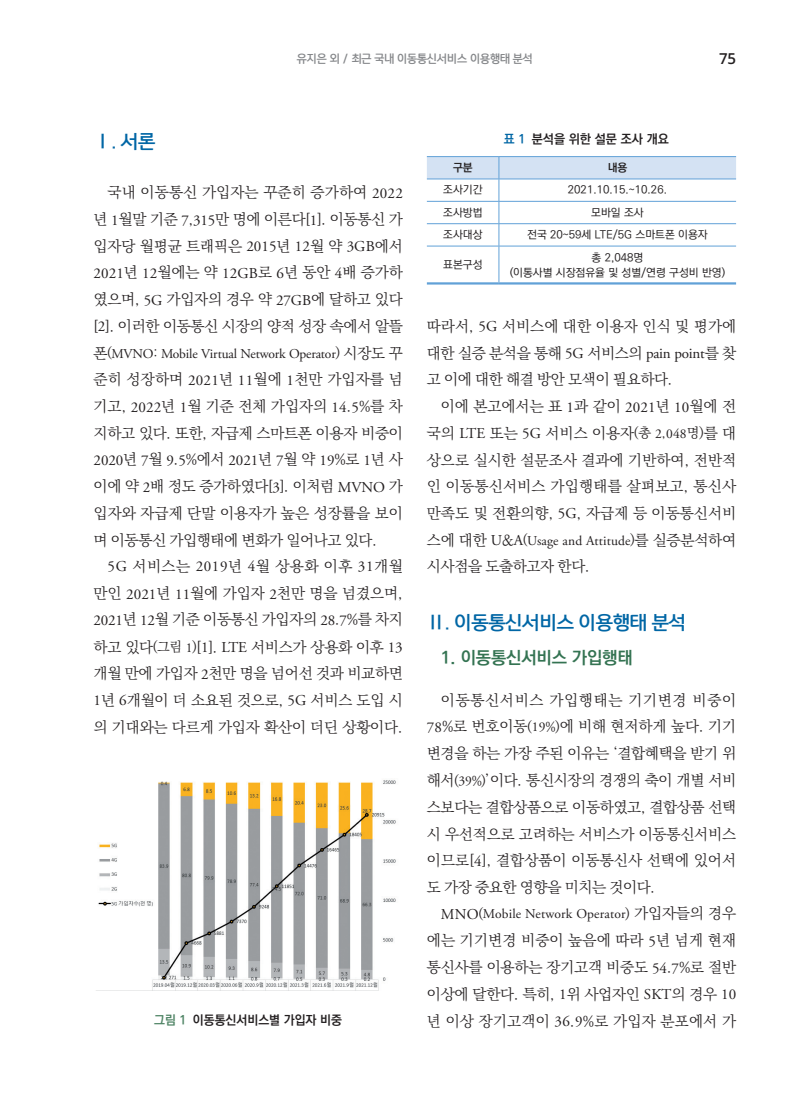
<style>
.page{position:relative;width:800px;height:1106px;background:#fff}
.page>*{position:absolute;margin:0;border:0;box-sizing:border-box;transform-origin:0 0}
.I{font:18px "paybooc OTF Bold";letter-spacing:-.01em;color:#0166a5}
._1{font:700 17.25px "Ko Pub Dotum";letter-spacing:-.01em;color:#347352}
._2단본문{font:300 15px/26.7px "Ko Pub Batang";letter-spacing:-.01em;color:#231f20;text-align:justify}
.t1{font:600 15px "Open Sans";color:#231f20}
._2단본문-2{font:13.5px "Adobe Garamond Pro";letter-spacing:-.01em;color:#231f20}
._2단본문-3{font:13.5px "Adobe Garamond Pro";letter-spacing:.015em;color:#231f20}
._2단본문-4{font:13.5px "Adobe Garamond Pro";letter-spacing:.01em;color:#231f20}
.캡션{font:700 12.75px "Ko Pub Dotum";color:#231f20}
._2022표제목볼드{font:700 12.75px "Ko Pub Dotum";color:#231f20}
._2022테이블{font:500 11.1px "Ko Pub Dotum";color:#231f20}
._2022테이블-2{font:700 11.1px "Ko Pub Dotum";color:#231f20}
.t2{font:10.95px "paybooc OTF Bold";color:#848689}
.s1{font-family:"Adobe Garamond Pro";font-weight:400}
.s2{font-family:"Ko Pub Batang";font-weight:300;font-size:15px}
.s3{font-family:"Ko Pub Batang";font-weight:300}
.s4{font-size:13.5px}
.s5{font-family:"Adobe Garamond Pro";font-weight:400;font-size:13.5px}
.s6{color:#4f8465}
.s7{color:#0166a5}
.s8{font-size:15px}
</style>
<div class="page">
<hr style="left:427px;top:156px;width:72px;height:1px;background:#61a1d7">
<hr style="left:499px;top:156px;width:237px;height:1px;background:#61a1d7">
<svg style="left:427px;top:157px;width:309px;height:89px"></svg>
<hr style="left:427px;top:246px;width:72px;height:1px;background:#61a1d7">
<hr style="left:499px;top:246px;width:237px;height:1px;background:#61a1d7">
<hr style="left:498px;top:246px;width:1px;height:36px;background:#61a1d7">
<hr style="left:427px;top:282px;width:72px;height:2px;background:#61a1d7">
<hr style="left:499px;top:282px;width:237px;height:2px;background:#61a1d7">
<img style="left:98px;top:780px;width:298px;height:210px">
<p class="t2" style="left:297px;top:52px;width:237px">유지은 외 / 최근 국내 이동통신서비스 이용행태 분석</p>
<p class="t1" style="left:718px;top:48px;width:19px">75</p>
<p class="I" style="left:94px;top:130px;width:63px">Ⅰ. 서론</p>
<p class="_2단본문" style="left:94px;top:180px;width:310px;text-indent:14px">국내 이동통신 가입자는 꾸준히 증가하여 <span class="s1">2022 </span>년 <span class="s1">1</span>월말 기준 <span class="s1">7</span>,<span class="s1">315</span>만 명에 이른다[<span class="s1">1</span>]. 이동통신 가 입자당 월평균 트래픽은 <span class="s1">2015</span>년 <span class="s1">12</span>월 약 <span class="s1">3GB</span>에서 <span class="s1">2021</span>년 <span class="s1">12</span>월에는 약 <span class="s1">12GB</span>로 <span class="s1">6</span>년 동안 <span class="s1">4</span>배 증가하 였으며, <span class="s1">5G</span> 가입자의 경우 약 <span class="s1">27GB</span>에 달하고 있다 [<span class="s1">2</span>]. 이러한 이동통신 시장의 양적 성장 속에서 알뜰</p>
<p class="_2단본문-2" style="left:94px;top:345px;width:310px"><span class="s2">폰</span><span class="s3">(</span>MVNO<span class="s3">:</span> Mobile Virtual Network Operator<span class="s3">)</span> <span class="s2">시장도 꾸</span></p>
<p class="_2단본문" style="left:94px;top:367px;width:310px">준히 성장하며 <span class="s1">2021</span>년 <span class="s1">11</span>월에 <span class="s1">1</span>천만 가입자를 넘 기고, <span class="s1">2022</span>년 <span class="s1">1</span>월 기준 전체 가입자의 <span class="s1">14</span>.<span class="s1">5</span>%를 차 지하고 있다. 또한, 자급제 스마트폰 이용자 비중이 <span class="s1">2020</span>년 <span class="s1">7</span>월 <span class="s1">9</span>.<span class="s1">5</span>%에서 <span class="s1">2021</span>년 <span class="s1">7</span>월 약 <span class="s1">19</span>%로 <span class="s1">1</span>년 사 이에 약 <span class="s1">2</span>배 정도 증가하였다[<span class="s1">3</span>]. 이처럼 <span class="s1">MVNO</span> 가 입자와 자급제 단말 이용자가 높은 성장률을 보이 며 이동통신 가입행태에 변화가 일어나고 있다.</p>
<p class="_2단본문" style="left:94px;top:553px;width:310px;text-indent:14px"><span class="s1">5G</span> 서비스는 <span class="s1">2019</span>년 <span class="s1">4</span>월 상용화 이후 <span class="s1">31</span>개월 만인 <span class="s1">2021</span>년 <span class="s1">11</span>월에 가입자 <span class="s1">2</span>천만 명을 넘겼으며, <span class="s1">2021</span>년 <span class="s1">12</span>월 기준 이동통신 가입자의 <span class="s1">28</span>.<span class="s1">7</span>%를 차지 하고 있다<span class="s4">(그림</span> <span class="s5">1</span><span class="s4">)</span>[<span class="s1">1</span>]. <span class="s1">LTE</span> 서비스가 상용화 이후 <span class="s1">13 </span>개월 만에 가입자 <span class="s1">2</span>천만 명을 넘어선 것과 비교하면 <span class="s1">1</span>년 <span class="s1">6</span>개월이 더 소요된 것으로, <span class="s1">5G</span> 서비스 도입 시 의 기대와는 다르게 가입자 확산이 더딘 상황이다.</p>
<p class="캡션" style="left:154px;top:1013px;width:189px"><span class="s6">그림 1</span> 이동통신서비스별 가입자 비중</p>
<p class="_2022표제목볼드" style="left:504px;top:133px;width:166px"><span class="s7">표 1</span> 분석을 위한 설문 조사 개요</p>
<p class="_2022테이블-2" style="left:453px;top:162px;width:21px">구분</p>
<p class="_2022테이블-2" style="left:607px;top:162px;width:21px">내용</p>
<p class="_2022테이블" style="left:443px;top:184px;width:41px">조사기간</p>
<p class="_2022테이블" style="left:567px;top:184px;width:101px">2021.10.15.~10.26.</p>
<p class="_2022테이블" style="left:443px;top:207px;width:41px">조사방법</p>
<p class="_2022테이블" style="left:591px;top:207px;width:54px">모바일 조사</p>
<p class="_2022테이블" style="left:443px;top:229px;width:41px">조사대상</p>
<p class="_2022테이블" style="left:527px;top:229px;width:182px">전국 20~59세 LTE/5G 스마트폰 이용자</p>
<p class="_2022테이블" style="left:443px;top:259px;width:41px">표본구성</p>
<p class="_2022테이블" style="left:591px;top:252px;width:53px">총 2,048명</p>
<p class="_2022테이블" style="left:509px;top:267px;width:217px">(이통사별 시장점유율 및 성별/연령 구성비 반영)</p>
<p class="_2단본문" style="left:427px;top:313px;width:311px">따라서, <span class="s1">5G</span> 서비스에 대한 이용자 인식 및 평가에 대한 실증 분석을 통해 <span class="s1">5G</span> 서비스의 <span class="s1">pain point</span>를 찾 고 이에 대한 해결 방안 모색이 필요하다.</p>
<p class="_2단본문" style="left:427px;top:394px;width:311px;text-indent:14px">이에 본고에서는 표 <span class="s1">1</span>과 같이 <span class="s1">2021</span>년 <span class="s1">10</span>월에 전 국의 <span class="s1">LTE</span> 또는 <span class="s1">5G</span> 서비스 이용자<span class="s4">(총</span> <span class="s5">2</span><span class="s4">,</span><span class="s5">048</span><span class="s4">명)</span>를 대 상으로 실시한 설문조사 결과에 기반하여, 전반적 인 이동통신서비스 가입행태를 살펴보고, 통신사 만족도 및 전환의향, <span class="s1">5G</span>, 자급제 등 이동통신서비</p>
<p class="_2단본문-4" style="left:427px;top:532px;width:311px"><span class="s2">스에 대한</span> <span class="s8">U</span><span class="s2">&amp;</span><span class="s8">A</span><span class="s3">(</span>Usage and Attitude<span class="s3">)</span><span class="s2">를 실증분석하여</span></p>
<p class="_2단본문" style="left:427px;top:554px;width:164px">시사점을 도출하고자 한다.</p>
<p class="I" style="left:427px;top:611px;width:260px">Ⅱ. 이동통신서비스 이용행태 분석</p>
<p class="_1" style="left:441px;top:648px;width:193px">1. 이동통신서비스 가입행태</p>
<p class="_2단본문" style="left:427px;top:687px;width:311px;text-indent:14px">이동통신서비스 가입행태는 기기변경 비중이 <span class="s1">78</span>%로 번호이동<span class="s4">(</span><span class="s5">19</span><span class="s4">%)</span>에 비해 현저하게 높다. 기기 변경을 하는 가장 주된 이유는 ‘결합혜택을 받기 위 해서<span class="s4">(</span><span class="s5">39</span><span class="s4">%)</span>’이다. 통신시장의 경쟁의 축이 개별 서비 스보다는 결합상품으로 이동하였고, 결합상품 선택 시 우선적으로 고려하는 서비스가 이동통신서비스 이므로[<span class="s1">4</span>], 결합상품이 이동통신사 선택에 있어서 도 가장 중요한 영향을 미치는 것이다.</p>
<p class="_2단본문-3" style="left:441px;top:905px;width:297px"><span class="s8">MNO</span><span class="s3">(</span>Mobile Network Operator<span class="s3">)</span> <span class="s2">가입자들의 경우</span></p>
<p class="_2단본문" style="left:427px;top:928px;width:311px">에는 기기변경 비중이 높음에 따라 <span class="s1">5</span>년 넘게 현재 통신사를 이용하는 장기고객 비중도 <span class="s1">54</span>.<span class="s1">7</span>%로 절반 이상에 달한다. 특히, <span class="s1">1</span>위 사업자인 <span class="s1">SKT</span>의 경우 <span class="s1">10 </span>년 이상 장기고객이 <span class="s1">36</span>.<span class="s1">9</span>%로 가입자 분포에서 가</p>
</div>
